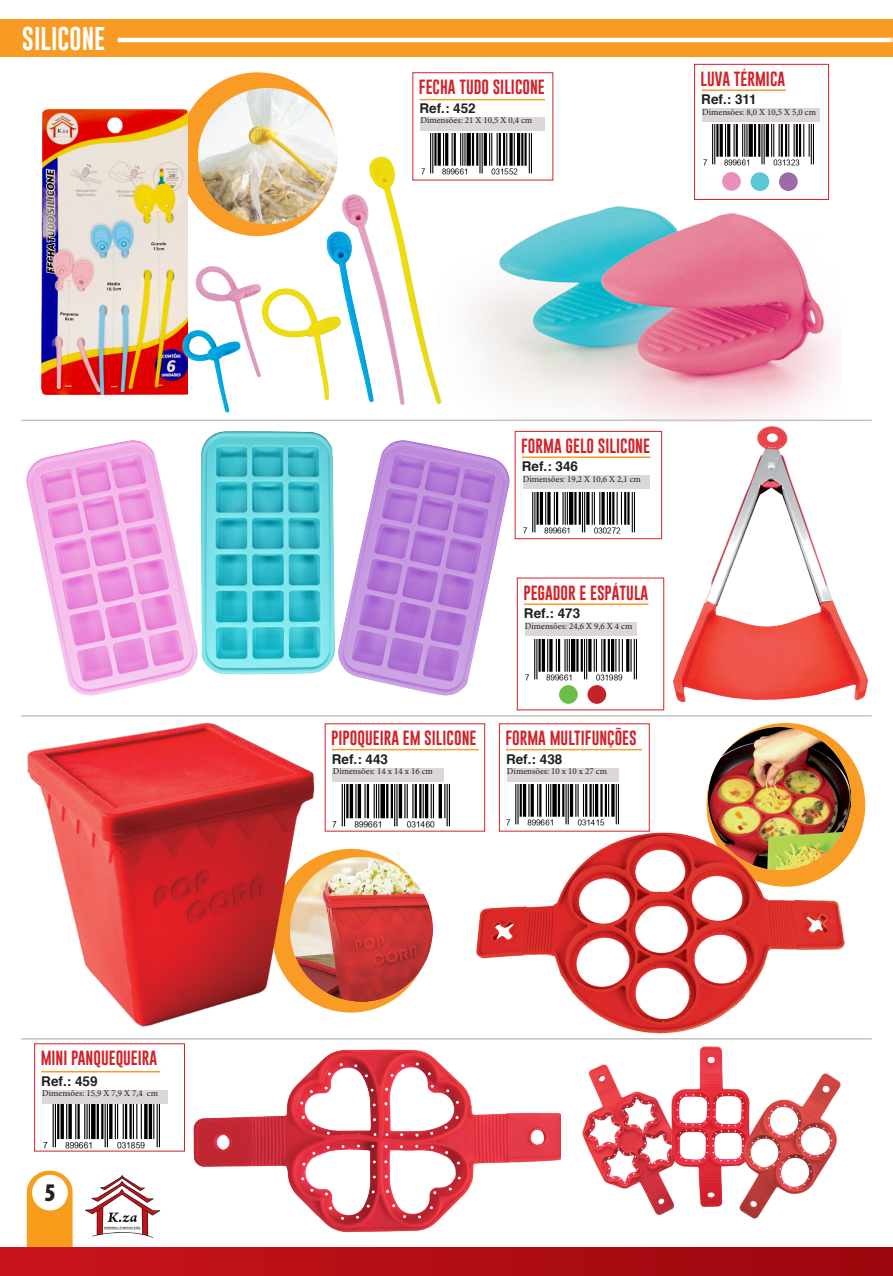
<style>
.page{position:relative;width:893px;height:1276px;background:#fff}
.page>*{position:absolute;margin:0;border:0;box-sizing:border-box;transform-origin:0 0}
.t1{font:900 condensed 25.5px "Myriad Pro";color:#231f20}
.t2{font:24px "Gobold Uplow";color:#fff}
.t3{font:15px "Gobold Uplow";color:#d1232a}
.t4{font:700 13.5px "Helvetica";color:#231f20}
.t5{font:9px "Minion Pro";color:#231f20}
</style>
<div class="page">
<svg style="left:85px;top:1175px;width:75px;height:63px"></svg>
<svg style="left:27px;top:1170px;width:46px;height:77px;background:#f8a735"></svg>
<div style="left:32px;top:1174px;width:36px;height:36px;background:#fff;border-radius:50%"></div>
<div style="left:0;top:19px;width:893px;height:37px;background:#f89b24"></div>
<hr style="left:118px;top:38px;width:773px;height:4px;background:#fff">
<div style="left:0;top:1247px;width:893px;height:29px;background:linear-gradient(to right,#cb141d,#99060d)"></div>
<hr style="left:420px;top:99px;width:125px;height:1px;background:#f89c25">
<div style="left:420px;top:117px;width:125px;height:13px;background:#dad7d6"></div>
<div style="left:412px;top:72px;width:141px;height:108px;border:1px solid #d2222a"></div>
<svg style="left:892px;top:1247px;width:1px;height:29px"></svg>
<img style="left:441px;top:206px;width:399px;height:213px">
<hr style="left:701px;top:89px;width:85px;height:2px;background:#f89c25">
<div style="left:702px;top:108px;width:118px;height:14px;background:#dad7d6"></div>
<div style="left:694px;top:64px;width:135px;height:136px;border:1px solid #d2222a"></div>
<hr style="left:21px;top:419px;width:851px;height:2px;background:#c2c3c6">
<div style="left:722px;top:172px;width:19px;height:19px;background:#ea8ebb;border-radius:50%"></div>
<div style="left:751px;top:172px;width:18px;height:19px;background:#59c7d6;border-radius:50%"></div>
<div style="left:779px;top:172px;width:19px;height:19px;background:#9f6aa8;border-radius:50%"></div>
<img style="left:27px;top:431px;width:482px;height:264px">
<div style="left:178px;top:72px;width:159px;height:164px;background:#f89c25;border-radius:50%"></div>
<img style="left:199px;top:88px;width:139px;height:68px">
<img style="left:41px;top:109px;width:147px;height:285px">
<img style="left:183px;top:156px;width:258px;height:257px">
<hr style="left:522px;top:456px;width:129px;height:2px;background:#f89c25">
<div style="left:523px;top:475px;width:127px;height:14px;background:#dad7d6"></div>
<div style="left:515px;top:431px;width:147px;height:108px;border:1px solid #d2222a"></div>
<img style="left:674px;top:427px;width:194px;height:275px">
<hr style="left:524px;top:603px;width:124px;height:2px;background:#f89c25">
<div style="left:525px;top:622px;width:111px;height:14px;background:#dad7d6"></div>
<div style="left:517px;top:577px;width:147px;height:133px;border:1px solid #d2222a"></div>
<hr style="left:21px;top:715px;width:851px;height:1px;background:#c2c3c6">
<hr style="left:332px;top:749px;width:147px;height:1px;background:#f89c25">
<div style="left:333px;top:767px;width:111px;height:14px;background:#dad7d6"></div>
<img style="left:341px;top:857px;width:91px;height:145px">
<img style="left:28px;top:716px;width:313px;height:311px">
<hr style="left:506px;top:749px;width:136px;height:1px;background:#f89c25">
<div style="left:507px;top:767px;width:111px;height:14px;background:#dad7d6"></div>
<div style="left:499px;top:723px;width:151px;height:108px;border:1px solid #d2222a"></div>
<hr style="left:21px;top:1038px;width:851px;height:1px;background:#c2c3c6">
<div style="left:706px;top:723px;width:159px;height:163px;background:#f89c25;border-radius:50%"></div>
<img style="left:708px;top:727px;width:142px;height:133px">
<img style="left:477px;top:833px;width:368px;height:200px">
<img style="left:181px;top:1007px;width:379px;height:251px">
<hr style="left:41px;top:1071px;width:119px;height:1px;background:#f89c25">
<div style="left:42px;top:1089px;width:126px;height:14px;background:#dad7d6"></div>
<div style="left:34px;top:1043px;width:151px;height:108px;border:1px solid #d2222a"></div>
<img style="left:583px;top:1046px;width:257px;height:172px">
<img style="left:421px;top:134px;width:111px;height:41px">
<img style="left:703px;top:124px;width:110px;height:41px">
<img style="left:524px;top:492px;width:110px;height:41px">
<img style="left:526px;top:639px;width:110px;height:42px">
<img style="left:333px;top:784px;width:116px;height:43px">
<img style="left:507px;top:784px;width:111px;height:41px">
<img style="left:44px;top:1105px;width:116px;height:43px">
<div style="left:559px;top:685px;width:19px;height:19px;background:#6cbd45;border-radius:50%"></div>
<div style="left:587px;top:685px;width:19px;height:19px;background:#c42426;border-radius:50%"></div>
<p class="t2" style="left:22px;top:19px;width:85px">SILICONE</p>
<p class="t3" style="left:41px;top:1046px;width:118px">MINI PANQUEQUEIRA</p>
<p class="t5" style="left:42px;top:1087px;width:117px">Dimensões: 15,9 X 7,9 X 7,4 cm</p>
<p class="t4" style="left:41px;top:1070px;width:58px">Ref.: 459</p>
<p class="t1" style="left:45px;top:1178px;width:13px">5</p>
<p class="t3" style="left:419px;top:75px;width:127px">FECHA TUDO SILICONE</p>
<p class="t5" style="left:420px;top:114px;width:113px">Dimensões: 21 X 10,5 X 0,4 cm</p>
<p class="t4" style="left:420px;top:97px;width:58px">Ref.: 452</p>
<p class="t3" style="left:701px;top:67px;width:86px">LUVA TÉRMICA</p>
<p class="t5" style="left:702px;top:106px;width:115px">Dimensões: 8,0 X 10,5 X 5,0 cm</p>
<p class="t4" style="left:701px;top:89px;width:57px">Ref.: 311</p>
<p class="t3" style="left:521px;top:434px;width:130px">FORMA GELO SILICONE</p>
<p class="t5" style="left:523px;top:473px;width:120px">Dimensões: 19,2 X 10,6 X 2,1 cm</p>
<p class="t4" style="left:522px;top:455px;width:58px">Ref.: 346</p>
<p class="t3" style="left:523px;top:581px;width:126px">PEGADOR E ESPÁTULA</p>
<p class="t5" style="left:525px;top:620px;width:109px">Dimensões: 24,6 X 9,6 X 4 cm</p>
<p class="t4" style="left:524px;top:602px;width:58px">Ref.: 473</p>
<p class="t3" style="left:331px;top:726px;width:147px">PIPOQUEIRA EM SILICONE</p>
<p class="t5" style="left:333px;top:765px;width:102px">Dimensões: 14 x 14 x 16 cm</p>
<p class="t4" style="left:332px;top:748px;width:58px">Ref.: 443</p>
<p class="t3" style="left:505px;top:726px;width:133px">FORMA MULTIFUNÇÕES</p>
<p class="t5" style="left:507px;top:765px;width:102px">Dimensões: 10 x 10 x 27 cm</p>
<p class="t4" style="left:506px;top:748px;width:58px">Ref.: 438</p>
</div>
